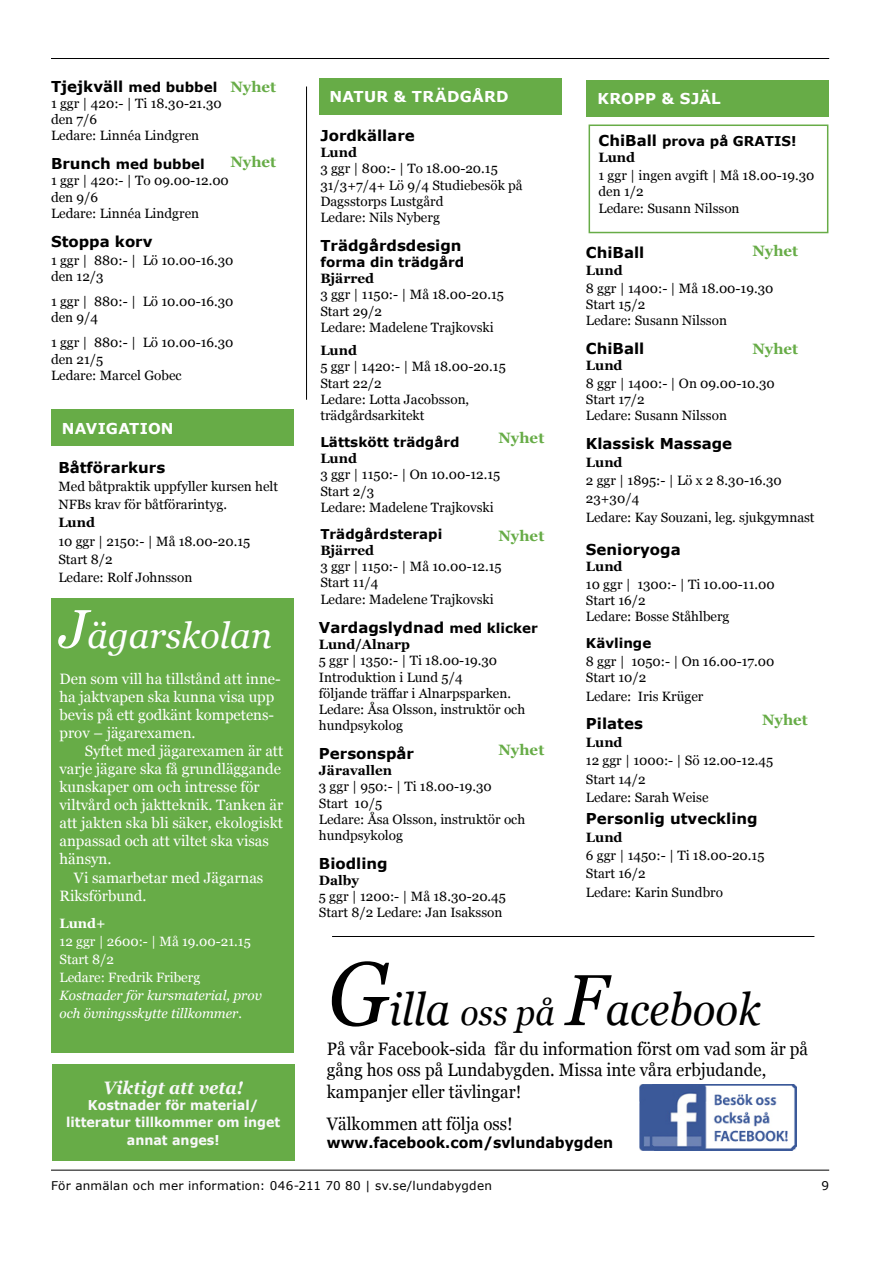
<style>
.page{position:relative;width:893px;height:1263px;background:#fff}
.page>*{position:absolute;margin:0;border:0;box-sizing:border-box;transform-origin:0 0}
.t1{font:italic 45px "Georgia";color:#000;scale:.94 1}
.t2{font:italic 36px "Georgia";color:#fff}
.t3{font:18px/21.6px "Georgia";color:#000;scale:.94 1}
.t4{font:italic 700 18px "Georgia";color:#f8f8f9;scale:.94 1}
.t5{font:15px/18px "Georgia";color:#fff}
.t6{font:700 15px "Verdana";color:#000}
.t7{font:700 15px "Georgia";color:#67ac47}
.t8{font:700 15px "Verdana";letter-spacing:.015em;color:#fff}
.t9{font:700 15px "Verdana";color:#000;scale:.94 1}
.t10{font:13.5px/16.2px "Georgia";color:#000}
.t11{font:700 13.5px "Verdana";color:#000}
.t12{font:700 13.5px "Georgia";color:#000}
.t13{font:700 13.5px/16.2px "Verdana";color:#f8f8f9;text-align:center;scale:.94 1}
.t14{font:italic 13.5px/18.1px "Georgia";color:#fff}
.t15{font:13.5px/18.1px "Georgia";color:#fff}
.t16{font:700 13.5px "Georgia";color:#fff}
.t17{font:12px "Verdana";letter-spacing:.02em;color:#000}
.s1{font-size:13.5px}
.s2{font-size:15px}
.s3{font-size:54px}
.s4{font-size:90px}
.s5{font-size:36px}
.s6{font-size:72px}
</style>
<div class="page">
<hr style="left:51px;top:1170px;width:778px;height:1px;background:#000">
<hr style="left:51px;top:58px;width:778px;height:1px;background:#000">
<div style="left:319px;top:78px;width:242px;height:37px;background:#67ac47"></div>
<div style="left:51px;top:410px;width:242px;height:36px;background:#67ac47"></div>
<div style="left:51px;top:598px;width:242px;height:455px;background:#67ac47"></div>
<div style="left:587px;top:80px;width:242px;height:37px;background:#67ac47"></div>
<div style="left:52px;top:1064px;width:242px;height:97px;background:#67ac47"></div>
<hr style="left:306px;top:87px;width:1px;height:313px;background:#000">
<img style="left:639px;top:1084px;width:158px;height:67px">
<hr style="left:332px;top:936px;width:482px;height:1px;background:#000">
<div style="left:589px;top:124px;width:239px;height:109px;border:2px solid #67ac47"></div>
<p class="t6" style="left:51px;top:76px;width:168px">Tjejkväll <span class="s1">med bubbel</span></p>
<p class="t10" style="left:51px;top:95px;width:172px">1 ggr | 420:- | Ti 18.30-21.30 den 7/6<br>Ledare: Linnéa Lindgren</p>
<p class="t11" style="left:51px;top:155px;width:155px"><span class="s2">Brunch</span> med bubbel</p>
<p class="t10" style="left:51px;top:173px;width:179px">1 ggr | 420:- | To 09.00-12.00 den 9/6<br>Ledare: Linnéa Lindgren</p>
<p class="t6" style="left:51px;top:230px;width:103px">Stoppa korv</p>
<p class="t10" style="left:51px;top:252px;width:184px">1 ggr | 880:- | Lö 10.00-16.30 den 12/3</p>
<p class="t10" style="left:51px;top:293px;width:184px">1 ggr | 880:- | Lö 10.00-16.30 den 9/4</p>
<p class="t10" style="left:51px;top:335px;width:184px">1 ggr | 880:- | Lö 10.00-16.30 den 21/5<br>Ledare: Marcel Gobec</p>
<p class="t7" style="left:230px;top:77px;width:47px">Nyhet</p>
<p class="t7" style="left:230px;top:153px;width:47px">Nyhet</p>
<p class="t8" style="left:62px;top:418px;width:113px">NAVIGATION</p>
<p class="t6" style="left:58px;top:457px;width:108px">Båtförarkurs</p>
<p class="t10" style="left:58px;top:478px;width:221px;line-height:18.1px">Med båtpraktik uppfyller kursen helt<br>NFBs krav för båtförarintyg.</p>
<p class="t12" style="left:58px;top:514px;width:38px">Lund</p>
<p class="t10" style="left:58px;top:532px;width:193px;line-height:18.1px">10 ggr | 2150:- | Må 18.00-20.15<br>Start 8/2<br>Ledare: Rolf Johnsson</p>
<h2 class="t2" style="left:60px;top:612px;width:214px"><span class="s3">J</span>ägarskolan</h2>
<p class="t5" style="left:60px;top:670px;width:223px">Den som vill ha tillstånd att inne&shy;ha jaktvapen ska kunna visa upp bevis på ett godkänt kompetens&shy;prov – jägarexamen.</p>
<p class="t5" style="left:60px;top:742px;width:225px;text-indent:25px">Syftet med jägarexamen är att varje jägare ska få grundläggande kunskaper om och intresse för viltvård och jaktteknik. Tanken är att jakten ska bli säker, ekologiskt anpassad och att viltet ska visas hänsyn.</p>
<p class="t5" style="left:60px;top:868px;width:205px;text-indent:14px">Vi samarbetar med Jägarnas<br>Riksförbund.</p>
<p class="t16" style="left:60px;top:914px;width:48px">Lund+</p>
<p class="t15" style="left:60px;top:932px;width:193px">12 ggr | 2600:- | Må 19.00-21.15<br>Start 8/2<br>Ledare: Fredrik Friberg</p>
<p class="t14" style="left:60px;top:986px;width:204px">Kostnader för kursmaterial, prov och övningsskytte tillkommer.</p>
<h3 class="t4" style="left:103px;top:1076px;width:150px">Viktigt att veta!</h3>
<p class="t13" style="left:66px;top:1097px;width:229px">Kostnader för material/ litteratur tillkommer om inget</p>
<p class="t13" style="left:127px;top:1131px;width:100px">annat anges!</p>
<p class="t8" style="left:330px;top:86px;width:181px">NATUR &amp; TRÄDGÅRD</p>
<p class="t6" style="left:320px;top:125px;width:96px">Jordkällare</p>
<p class="t12" style="left:320px;top:144px;width:38px">Lund</p>
<p class="t10" style="left:320px;top:161px;width:204px">3 ggr | 800:- | To 18.00-20.15<br>31/3+7/4+ Lö 9/4 Studiebesök på<br>Dagsstorps Lustgård<br>Ledare: Nils Nyberg</p>
<p class="t6" style="left:320px;top:235px;width:143px">Trädgårdsdesign</p>
<p class="t11" style="left:320px;top:253px;width:145px">forma din trädgård</p>
<p class="t12" style="left:320px;top:270px;width:55px">Bjärred</p>
<p class="t10" style="left:320px;top:287px;width:185px">3 ggr | 1150:- | Må 18.00-20.15<br>Start 29/2<br>Ledare: Madelene Trajkovski</p>
<p class="t12" style="left:320px;top:342px;width:38px">Lund</p>
<p class="t10" style="left:320px;top:359px;width:187px">5 ggr | 1420:- | Må 18.00-20.15<br>Start 22/2<br>Ledare: Lotta Jacobsson, trädgårdsarkitekt</p>
<p class="t11" style="left:320px;top:433px;width:141px">Lättskött trädgård</p>
<p class="t12" style="left:320px;top:450px;width:38px">Lund</p>
<p class="t10" style="left:320px;top:467px;width:181px">3 ggr | 1150:- | On 10.00-12.15<br>Start 2/3<br>Ledare: Madelene Trajkovski</p>
<p class="t11" style="left:320px;top:524px;width:123px">Trädgårdsterapi</p>
<p class="t12" style="left:320px;top:542px;width:55px">Bjärred</p>
<p class="t10" style="left:320px;top:559px;width:183px">3 ggr | 1150:- | Må 10.00-12.15<br>Start 11/4<br>Ledare: Madelene Trajkovski</p>
<p class="t7" style="left:499px;top:428px;width:47px">Nyhet</p>
<p class="t7" style="left:499px;top:526px;width:47px">Nyhet</p>
<p class="t6" style="left:319px;top:617px;width:220px">Vardagslydnad <span class="s1">med klicker</span></p>
<p class="t12" style="left:319px;top:636px;width:93px">Lund/Alnarp</p>
<p class="t10" style="left:319px;top:653px;width:208px">5 ggr | 1350:- | Ti 18.00-19.30<br>Introduktion i Lund 5/4<br>följande träffar i Alnarpsparken.<br>Ledare: Åsa Olsson, instruktör och hundpsykolog</p>
<p class="t6" style="left:319px;top:743px;width:97px">Personspår</p>
<p class="t12" style="left:319px;top:762px;width:75px">Järavallen</p>
<p class="t10" style="left:319px;top:779px;width:208px">3 ggr | 950:- | Ti 18.00-19.30<br>Start 10/5<br>Ledare: Åsa Olsson, instruktör och hundpsykolog</p>
<p class="t6" style="left:319px;top:853px;width:70px">Biodling</p>
<p class="t12" style="left:319px;top:872px;width:42px">Dalby</p>
<p class="t10" style="left:319px;top:889px;width:189px">5 ggr | 1200:- | Må 18.30-20.45<br>Start 8/2 Ledare: Jan Isaksson</p>
<p class="t7" style="left:499px;top:740px;width:47px">Nyhet</p>
<p class="t8" style="left:597px;top:88px;width:125px">KROPP &amp; SJÄL</p>
<p class="t11" style="left:599px;top:132px;width:199px"><span class="s2">ChiBall</span> prova på GRATIS!</p>
<p class="t12" style="left:599px;top:149px;width:38px">Lund</p>
<p class="t10" style="left:599px;top:168px;width:217px">1 ggr | ingen avgift | Må 18.00-19.30 den 1/2<br>Ledare: Susann Nilsson</p>
<p class="t7" style="left:752px;top:242px;width:47px">Nyhet</p>
<p class="t6" style="left:586px;top:242px;width:60px">ChiBall</p>
<p class="t12" style="left:586px;top:261px;width:38px">Lund</p>
<p class="t10" style="left:586px;top:280px;width:189px">8 ggr | 1400:- | Må 18.00-19.30<br>Start 15/2<br>Ledare: Susann Nilsson</p>
<p class="t6" style="left:586px;top:338px;width:60px">ChiBall</p>
<p class="t12" style="left:586px;top:357px;width:38px">Lund</p>
<p class="t10" style="left:586px;top:375px;width:190px">8 ggr | 1400:- | On 09.00-10.30<br>Start 17/2<br>Ledare: Susann Nilsson</p>
<p class="t6" style="left:586px;top:433px;width:148px">Klassisk Massage</p>
<p class="t12" style="left:586px;top:454px;width:38px">Lund</p>
<p class="t10" style="left:586px;top:472px;width:230px;line-height:18.1px">2 ggr | 1895:- | Lö x 2 8.30-16.30<br>23+30/4<br>Ledare: Kay Souzani, leg. sjukgymnast</p>
<p class="t6" style="left:586px;top:538px;width:96px">Senioryoga</p>
<p class="t12" style="left:586px;top:557px;width:38px">Lund</p>
<p class="t10" style="left:586px;top:576px;width:190px">10 ggr | 1300:- | Ti 10.00-11.00<br>Start 16/2<br>Ledare: Bosse Ståhlberg</p>
<p class="t11" style="left:586px;top:634px;width:67px">Kävlinge</p>
<p class="t10" style="left:586px;top:654px;width:190px">8 ggr | 1050:- | On 16.00-17.00<br>Start 10/2</p>
<p class="t10" style="left:586px;top:688px;width:119px">Ledare: Iris Krüger</p>
<p class="t6" style="left:586px;top:713px;width:58px">Pilates</p>
<p class="t12" style="left:586px;top:734px;width:38px">Lund</p>
<p class="t10" style="left:586px;top:752px;width:189px;line-height:18.1px">12 ggr | 1000:- | Sö 12.00-12.45<br>Start 14/2<br>Ledare: Sarah Weise</p>
<p class="t6" style="left:586px;top:808px;width:173px">Personlig utveckling</p>
<p class="t12" style="left:586px;top:829px;width:38px">Lund</p>
<p class="t10" style="left:586px;top:847px;width:180px;line-height:18.1px">6 ggr | 1450:- | Ti 18.00-20.15<br>Start 16/2<br>Ledare: Karin Sundbro</p>
<p class="t7" style="left:752px;top:339px;width:47px">Nyhet</p>
<p class="t7" style="left:762px;top:710px;width:47px">Nyhet</p>
<h1 class="t1" style="left:328px;top:981px;width:462px"><span class="s4">G</span>illa <span class="s5">oss på</span> <span class="s6">F</span>acebook</h1>
<h3 class="t3" style="left:327px;top:1038px;width:513px">På vår Facebook-sida får du information först om vad som är på gång hos oss på Lundabygden. Missa inte våra erbjudande, kampanjer eller tävlingar!</h3>
<h3 class="t3" style="left:327px;top:1113px;width:199px">Välkommen att följa oss!</h3>
<p class="t9" style="left:327px;top:1132px;width:306px">www.facebook.com/svlundabygden</p>
<p class="t17" style="left:51px;top:1177px;width:443px">För anmälan och mer information: 046-211 70 80 | sv.se/lundabygden</p>
<p class="t17" style="left:822px;top:1177px;width:9px">9</p>
</div>
